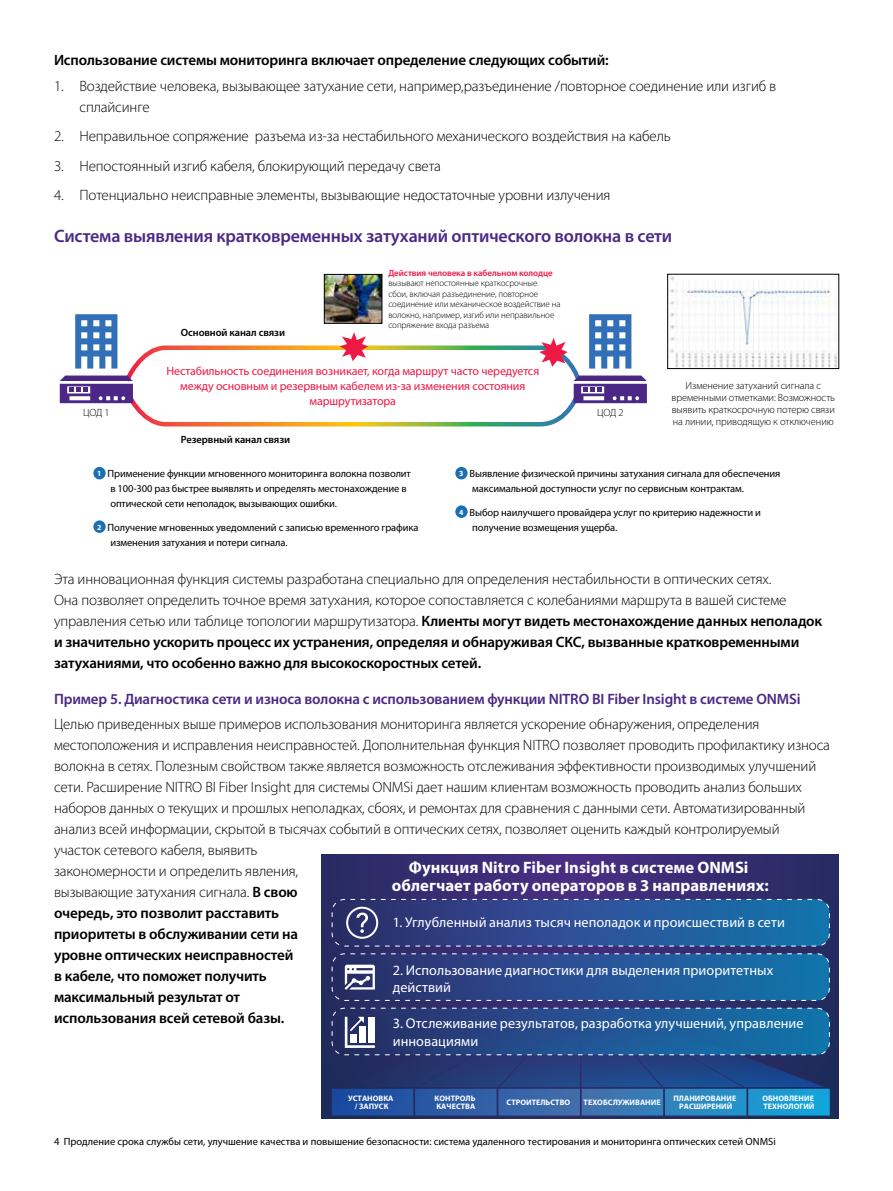
<style>
.page{position:relative;width:893px;height:1191px;background:#fff}
.page>*{position:absolute;margin:0;border:0;box-sizing:border-box;transform-origin:0 0}
.t1{font:600 18px "Myriad Pro";letter-spacing:-.01em;color:#4b2885}
.t2{font:700 16.65px/17.7px "Myriad Pro";letter-spacing:.005em;color:#fff;text-align:center}
.t3{font:300 15px/21px "Myriad Pro";letter-spacing:-.01em;color:#000}
.t4{font:600 15px "Myriad Pro";letter-spacing:-.01em;color:#4b2885}
.t5{font:600 15px "Myriad Pro";letter-spacing:-.01em;color:#000}
.t6{font:14.25px/17.7px "Myriad Pro";letter-spacing:.005em;color:#fff}
.t7{font:12px/15px "Myriad Pro";letter-spacing:-.01em;color:#ed1944;text-align:center}
.t8{font:10.5px/15px "Myriad Pro";letter-spacing:-.01em;color:#000}
.t9{font:300 10.5px/12px "Myriad Pro";letter-spacing:-.01em;color:#000;text-align:center}
.t10{font:600 10.5px "Myriad Pro";letter-spacing:-.01em;color:#000}
.t11{font:300 9px/10.5px "Myriad Pro";letter-spacing:-.01em;color:#000}
.t12{font:600 9px "Myriad Pro";letter-spacing:-.01em;color:#ed1944}
.t13{font:700 7.95px/7.9px "Myriad Pro";letter-spacing:.005em;color:#fff;text-align:center}
.s1{font-weight:700;font-size:7.8px;color:#fff}
.s2{font-weight:600}
</style>
<div class="page">
<svg style="left:60px;top:314px;width:587px;height:113px"></svg>
<div style="left:93px;top:467px;width:13px;height:12px;background:#1b70b3;border-radius:50%"></div>
<div style="left:93px;top:520px;width:13px;height:13px;background:#1b70b3;border-radius:50%"></div>
<div style="left:455px;top:467px;width:13px;height:12px;background:#1b70b3;border-radius:50%"></div>
<div style="left:455px;top:505px;width:13px;height:13px;background:#1b70b3;border-radius:50%"></div>
<img style="left:326px;top:276px;width:54px;height:45px">
<div style="left:324px;top:274px;width:58px;height:49px;border:1px solid #000"></div>
<img style="left:669px;top:276px;width:168px;height:91px">
<div style="left:667px;top:274px;width:172px;height:95px;border:1px solid #000"></div>
<svg style="left:322px;top:854px;width:517px;height:264px;background:#342d6f"></svg>
<div style="left:332px;top:953px;width:498px;height:48px;border:1px dashed #fff;border-radius:13px"></div>
<div style="left:332px;top:1007px;width:498px;height:48px;border:1px dashed #fff;border-radius:13px"></div>
<svg style="left:332px;top:953px;width:497px;height:47px;background:#2a5592"></svg>
<svg style="left:332px;top:899px;width:497px;height:47px;background:#2c5494"></svg>
<div style="left:346px;top:906px;width:32px;height:32px;border:2px solid #fff;border-radius:50%"></div>
<svg style="left:332px;top:1008px;width:498px;height:107px;background:#275591"></svg>
<p class="t5" style="left:54px;top:51px;width:556px">Использование системы мониторинга включает определение следующих событий:</p>
<p class="t3" style="left:80px;top:75px;width:698px;text-indent:-26px">1. Воздействие человека, вызывающее затухание сети, например,разъединение /повторное соединение или изгиб в сплайсинге</p>
<p class="t3" style="left:54px;top:125px;width:618px">2. Неправильное сопряжение разъема из-за нестабильного механического воздействия на кабель</p>
<p class="t3" style="left:54px;top:155px;width:388px">3. Непостоянный изгиб кабеля, блокирующий передачу света</p>
<p class="t3" style="left:54px;top:184px;width:558px">4. Потенциально неисправные элементы, вызывающие недостаточные уровни излучения</p>
<p class="t1" style="left:54px;top:225px;width:620px">Система выявления кратковременных затуханий оптического волокна в сети</p>
<p class="t10" style="left:181px;top:326px;width:106px">Основной канал связи</p>
<p class="t12" style="left:388px;top:267px;width:166px">Действия человека в кабельном колодце</p>
<p class="t11" style="left:388px;top:278px;width:174px">вызывают непостоянные краткосрочные<br>сбои, включая разъединение, повторное соединение или механическое воздействие на волокно, например, изгиб или неправильное сопряжение входа разъема</p>
<p class="t7" style="left:166px;top:363px;width:374px">Нестабильность соединения возникает, когда маршрут часто чередуется между основным и резервным кабелем из-за изменения состояния маршрутизатора</p>
<p class="t9" style="left:83px;top:406px;width:28px">ЦОД 1</p>
<p class="t9" style="left:597px;top:406px;width:28px">ЦОД 2</p>
<p class="t9" style="left:672px;top:380px;width:165px">Изменение затуханий сигнала с временными отметками: Возможность выявить краткосрочную потерю связи на линии, приводящую к отключению</p>
<p class="t10" style="left:181px;top:433px;width:111px">Резервный канал связи</p>
<p class="t8" style="left:110px;top:466px;width:302px;text-indent:-13px"><span class="s1">1</span> Применение функции мгновенного мониторинга волокна позволит в 100-300 раз быстрее выявлять и определять местонахождение в оптической сети неполадок, вызывающих ошибки.</p>
<p class="t8" style="left:110px;top:519px;width:310px;text-indent:-13px"><span class="s1">2</span> Получение мгновенных уведомлений с записью временного графика изменения затухания и потери сигнала.</p>
<p class="t8" style="left:472px;top:466px;width:310px;text-indent:-13px"><span class="s1">3</span> Выявление физической причины затухания сигнала для обеспечения максимальной доступности услуг по сервисным контрактам.</p>
<p class="t8" style="left:472px;top:504px;width:290px;text-indent:-13px"><span class="s1">4</span> Выбор наилучшего провайдера услуг по критерию надежности и получение возмещения ущерба.</p>
<p class="t3" style="left:54px;top:568px;width:770px">Эта инновационная функция системы разработана специально для определения нестабильности в оптических сетях.<br>Она позволяет определить точное время затухания, которое сопоставляется с колебаниями маршрута в вашей системе управления сетью или таблице топологии маршрутизатора. <span class="s2">Клиенты могут видеть местонахождение данных неполадок и значительно ускорить процесс их устранения, определяя и обнаруживая СКС, вызванные кратковременными затуханиями, что особенно важно для высокоскоростных сетей.</span></p>
<p class="t4" style="left:54px;top:689px;width:748px">Пример 5. Диагностика сети и износа волокна с использованием функции NITRO BI Fiber Insight в системе ONMSi</p>
<p class="t3" style="left:54px;top:713px;width:778px">Целью приведенных выше примеров использования мониторинга является ускорение обнаружения, определения местоположения и исправления неисправностей. Дополнительная функция NITRO позволяет проводить профилактику износа волокна в сетях. Полезным свойством также является возможность отслеживания эффективности производимых улучшений сети. Расширение NITRO BI Fiber Insight для системы ONMSi дает нашим клиентам возможность проводить анализ больших наборов данных о текущих и прошлых неполадках, сбоях, и ремонтах для сравнения с данными сети. Автоматизированный анализ всей информации, скрытой в тысячах событий в оптических сетях, позволяет оценить каждый контролируемый участок сетевого кабеля, выявить<br>закономерности и определить явления,<br>вызывающие затухания сигнала. <span class="s2">В свою<br>очередь, это позволит расставить<br>приоритеты в обслуживании сети на<br>уровне оптических неисправностей<br>в кабеле, что поможет получить<br>максимальный результат от<br>использования всей сетевой базы.</span></p>
<p class="t2" style="left:392px;top:858px;width:378px">Функция Nitro Fiber Insight в системе ONMSi облегчает работу операторов в 3 направлениях:</p>
<p class="t6" style="left:393px;top:913px;width:394px">1. Углубленный анализ тысяч неполадок и происшествий в сети</p>
<p class="t6" style="left:393px;top:960px;width:382px">2. Использование диагностики для выделения приоритетных действий</p>
<p class="t6" style="left:393px;top:1014px;width:412px">3. Отслеживание результатов, разработка улучшений, управление инновациями</p>
<p class="t13" style="left:348px;top:1094px;width:47px">УСТАНОВКА / ЗАПУСК</p>
<p class="t13" style="left:434px;top:1094px;width:43px;text-align:left">КОНТРОЛЬ<br>КАЧЕСТВА</p>
<p class="t13" style="left:673px;top:1094px;width:64px">ПЛАНИРОВАНИЕ<br>РАСШИРЕНИЙ</p>
<p class="t13" style="left:762px;top:1094px;width:54px;text-align:left">ОБНОВЛЕНИЕ<br>ТЕХНОЛОГИЙ</p>
<p class="t13" style="left:507px;top:1098px;width:65px">СТРОИТЕЛЬСТВО</p>
<p class="t13" style="left:584px;top:1098px;width:78px">ТЕХОБСЛУЖИВАНИЕ</p>
<p class="t8" style="left:54px;top:1133px;width:723px">4 Продление срока службы сети, улучшение качества и повышение безопасности: система удаленного тестирования и мониторинга оптических сетей ONMSi</p>
</div>
